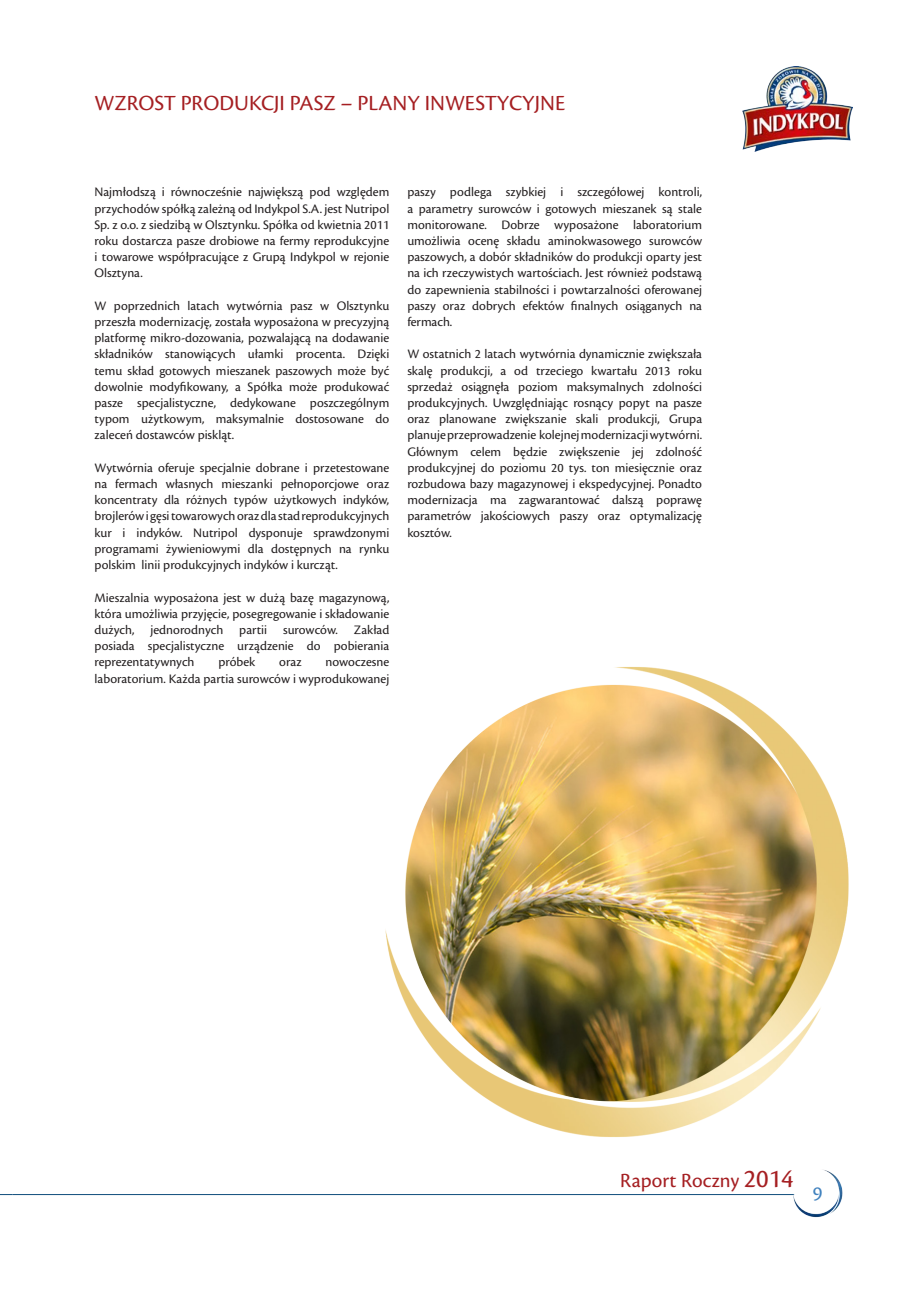
<style>
.page{position:relative;width:919px;height:1289px;background:#fff}
.page>*{position:absolute;margin:0;border:0;box-sizing:border-box;transform-origin:0 0}
.t1{font:22.5px "Cronos Pro";color:#a51f22}
.t2{font:21px "Cronos Pro";color:#a51f22}
.t3{font:21px "Cronos Pro";color:#4182be}
.t4{font:13.5px/16.2px "Cronos Pro";color:#231f20;text-align:justify}
.s1{font-size:27px}
</style>
<div class="page">
<svg style="left:0;top:1194px;width:13px;height:1px"></svg>
<hr style="left:13px;top:1194px;width:781px;height:1px;background:#0f4d7c">
<img style="left:742px;top:67px;width:110px;height:84px">
<img style="left:790px;top:1174px;width:53px;height:44px">
<img style="left:385px;top:667px;width:464px;height:507px">
<p class="t1" style="left:94px;top:90px;width:472px">WZROST PRODUKCJI PASZ – PLANY INWESTYCYJNE</p>
<p class="t4" style="left:94px;top:184px;width:296px">Najmłodszą i równocześnie największą pod względem przychodów spółką zależną od Indykpol S.A. jest Nutripol Sp. z o.o. z siedzibą w Olsztynku. Spółka od kwietnia 2011 roku dostarcza pasze drobiowe na fermy reprodukcyjne i towarowe współpracujące z Grupą Indykpol w rejonie Olsztyna.</p>
<p class="t4" style="left:94px;top:297px;width:296px">W poprzednich latach wytwórnia pasz w Olsztynku przeszła modernizację, została wyposażona w precyzyjną platformę mikro-dozowania, pozwalającą na dodawanie składników stanowiących ułamki procenta. Dzięki temu skład gotowych mieszanek paszowych może być dowolnie modyfikowany, a Spółka może produkować pasze specjalistyczne, dedykowane poszczególnym typom użytkowym, maksymalnie dostosowane do zaleceń dostawców piskląt.</p>
<p class="t4" style="left:94px;top:459px;width:296px">Wytwórnia oferuje specjalnie dobrane i przetestowane na fermach własnych mieszanki pełnoporcjowe oraz koncentraty dla różnych typów użytkowych indyków, brojlerów i gęsi towarowych oraz dla stad reprodukcyjnych kur i indyków. Nutripol dysponuje sprawdzonymi programami żywieniowymi dla dostępnych na rynku polskim linii produkcyjnych indyków i kurcząt.</p>
<p class="t4" style="left:94px;top:589px;width:296px">Mieszalnia wyposażona jest w dużą bazę magazynową, która umożliwia przyjęcie, posegregowanie i składowanie dużych, jednorodnych partii surowców. Zakład posiada specjalistyczne urządzenie do pobierania reprezentatywnych</p>
<p class="t4" style="left:218px;top:654px;width:38px">próbek</p>
<p class="t4" style="left:279px;top:654px;width:24px">oraz</p>
<p class="t4" style="left:94px;top:654px;width:296px;text-align:right">nowoczesne<br>laboratorium. Każda partia surowców i wyprodukowanej</p>
<p class="t4" style="left:407px;top:184px;width:296px">paszy podlega szybkiej i szczegółowej kontroli, a parametry surowców i gotowych mieszanek są stale monitorowane. Dobrze wyposażone laboratorium umożliwia ocenę składu aminokwasowego surowców paszowych, a dobór składników do produkcji oparty jest na ich rzeczywistych wartościach. Jest również podstawą do zapewnienia stabilności i powtarzalności oferowanej paszy oraz dobrych efektów finalnych osiąganych na fermach.</p>
<p class="t4" style="left:407px;top:346px;width:296px">W ostatnich 2 latach wytwórnia dynamicznie zwiększała skalę produkcji, a od trzeciego kwartału 2013 roku sprzedaż osiągnęła poziom maksymalnych zdolności produkcyjnych. Uwzględniając rosnący popyt na pasze oraz planowane zwiększanie skali produkcji, Grupa planuje przeprowadzenie kolejnej modernizacji wytwórni.<br>Głównym celem będzie zwiększenie jej zdolność produkcyjnej do poziomu 20 tys. ton miesięcznie oraz rozbudowa bazy magazynowej i ekspedycyjnej. Ponadto modernizacja ma zagwarantować dalszą poprawę parametrów jakościowych paszy oraz optymalizację kosztów.</p>
<h2 class="t2" style="left:620px;top:1168px;width:175px">Raport Roczny <span class="s1">2014</span></h2>
<h2 class="t3" style="left:812px;top:1180px;width:11px">9</h2>
</div>
